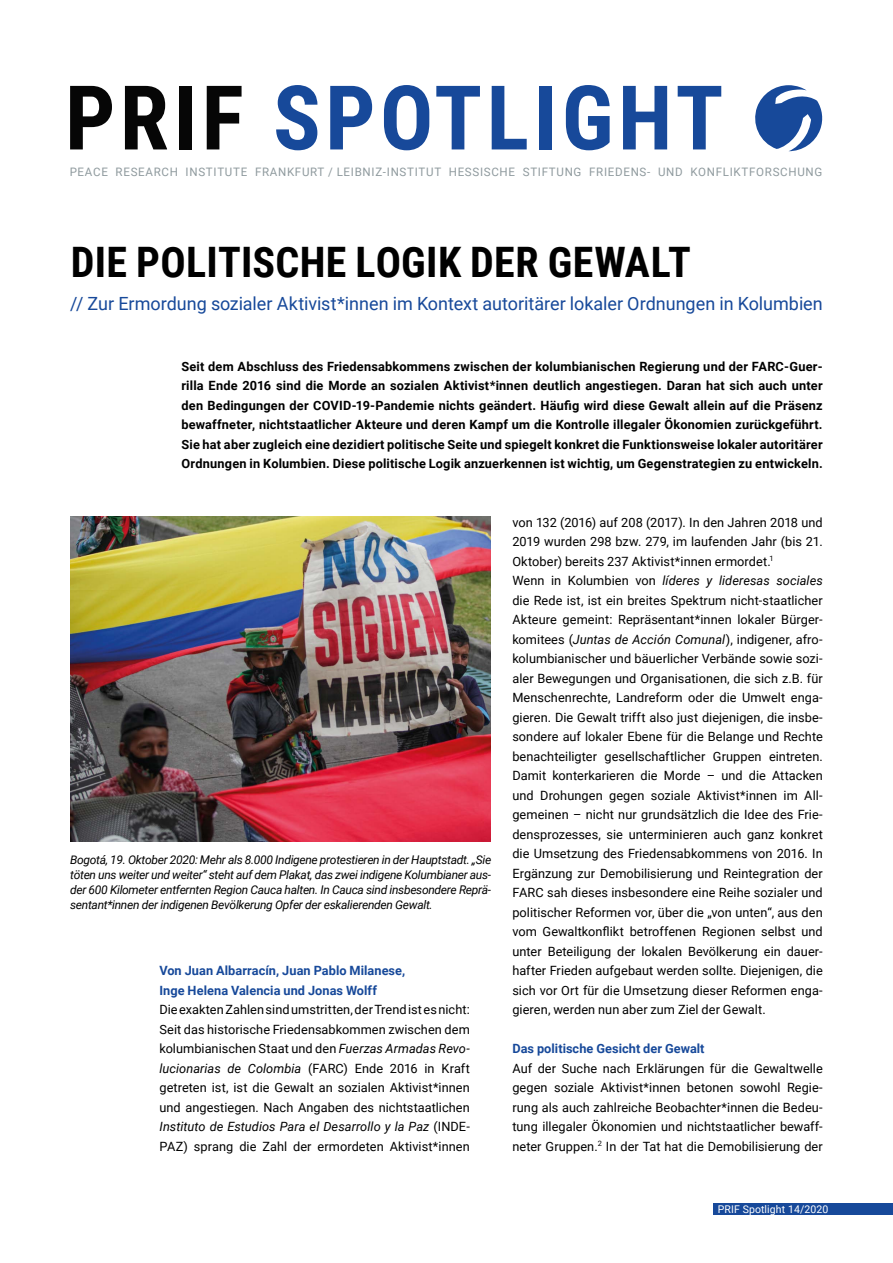
<style>
.page{position:relative;width:893px;height:1263px;background:#fff}
.page>*{position:absolute;margin:0;border:0;box-sizing:border-box;transform-origin:0 0}
.PRIF_Spotlight{font:700 89.4px "Roboto Condensed";letter-spacing:.05em;color:#17499a}
.Titel{font:700 42px "Roboto Condensed";letter-spacing:.005em;color:#000}
.Untertitel{font:18.15px "Roboto";color:#17499a}
.Fließtext{font:12.75px/19.5px "Roboto";letter-spacing:.005em;color:#000;text-align:justify}
.Vorspann{font:700 12.75px/19.5px "Roboto";letter-spacing:.015em;color:#000;text-align:justify}
.Fließtext-2{font:700 12.75px/19.5px "Roboto";letter-spacing:.005em;color:#17499a}
.Zwischenüberschrift{font:700 12.75px "Roboto";letter-spacing:.005em;color:#17499a}
.Bildunterschriften{font:italic 12px/15px "Roboto";letter-spacing:-.025em;color:#000;text-align:justify}
.t1{font:11.7px "Roboto";letter-spacing:.06em;color:#8f9a9e}
.t2{font:10.65px "Roboto";letter-spacing:.01em;color:#fff}
.s1{color:#060606}
.s2{font-style:italic}
</style>
<div class="page">
<div style="left:713px;top:1203px;width:180px;height:12px;background:#17499a"></div>
<svg style="left:755px;top:85px;width:68px;height:66px"></svg>
<img style="left:70px;top:517px;width:421px;height:325px">
<h1 class="PRIF_Spotlight" style="left:65px;top:55px;width:660px"><span class="s1">PRIF</span> SPOTLIGHT</h1>
<p class="t1" style="left:70px;top:163px;width:754px">PEACE RESEARCH INSTITUTE FRANKFURT / LEIBNIZ-INSTITUT HESSISCHE STIFTUNG FRIEDENS- UND KONFLIKTFORSCHUNG</p>
<h1 class="Titel" style="left:71px;top:233px;width:622px">DIE POLITISCHE LOGIK DER GEWALT</h1>
<h1 class="Untertitel" style="left:70px;top:291px;width:754px">// Zur Ermordung sozialer Aktivist*innen im Kontext autoritärer lokaler Ordnungen in Kolumbien</h1>
<p class="Vorspann" style="left:182px;top:356px;width:643px">Seit dem Abschluss des Friedensabkommens zwischen der kolumbianischen Regierung und der FARC-Guer&shy;rilla Ende 2016 sind die Morde an sozialen Aktivist*innen deutlich angestiegen. Daran hat sich auch unter den Bedingungen der COVID-19-Pandemie nichts geändert. Häufig wird diese Gewalt allein auf die Präsenz bewaffneter, nichtstaatlicher Akteure und deren Kampf um die Kontrolle illegaler Ökonomien zurückgeführt.<br>Sie hat aber zugleich eine dezidiert politische Seite und spiegelt konkret die Funktionsweise lokaler autoritärer Ordnungen in Kolumbien. Diese politische Logik anzuerkennen ist wichtig, um Gegenstrategien zu entwickeln.</p>
<p class="Bildunterschriften" style="left:70px;top:851px;width:423px">Bogotá, 19. Oktober 2020: Mehr als 8.000 Indigene protestieren in der Hauptstadt. „Sie töten uns weiter und weiter“ steht auf dem Plakat, das zwei indigene Kolumbianer aus&shy;der 600 Kilometer entfernten Region Cauca halten. In Cauca sind insbesondere Reprä&shy;sentant*innen der indigenen Bevölkerung Opfer der eskalierenden Gewalt.</p>
<p class="Fließtext-2" style="left:159px;top:960px;width:247px">Von Juan Albarracín, Juan Pablo Milanese,<br>Inge Helena Valencia und Jonas Wolff</p>
<p class="Fließtext" style="left:159px;top:999px;width:312px">Die exakten Zahlen sind umstritten, der Trend ist es nicht:<br>Seit das historische Friedensabkommen zwischen dem kolumbianischen Staat und den <span class="s2">Fuerzas Armadas Revo&shy;lucionarias de Colombia</span> (FARC) Ende 2016 in Kraft getreten ist, ist die Gewalt an sozialen Aktivist*innen und angestiegen. Nach Angaben des nichtstaatlichen <span class="s2">Instituto de Estudios Para el Desarrollo y la Paz</span> (INDE-PAZ) sprang die Zahl der ermordeten Aktivist*innen</p>
<p class="Fließtext" style="left:512px;top:512px;width:312px">von 132 (2016) auf 208 (2017). In den Jahren 2018 und 2019 wurden 298 bzw. 279, im laufenden Jahr (bis 21.<br>Oktober) bereits 237 Aktivist*innen ermordet.<sup>1</sup></p>
<p class="Fließtext" style="left:512px;top:570px;width:312px">Wenn in Kolumbien von <span class="s2">líderes y lideresas sociales </span>die Rede ist, ist ein breites Spektrum nicht-staatlicher Akteure gemeint: Repräsentant*innen lokaler Bürger&shy;komitees (<span class="s2">Juntas de Acción Comunal</span>), indigener, afro&shy;kolumbianischer und bäuerlicher Verbände sowie sozi&shy;aler Bewegungen und Organisationen, die sich z.B. für Menschenrechte, Landreform oder die Umwelt enga&shy;gieren. Die Gewalt trifft also just diejenigen, die insbe&shy;sondere auf lokaler Ebene für die Belange und Rechte benachteiligter gesellschaftlicher Gruppen eintreten.<br>Damit konterkarieren die Morde – und die Attacken und Drohungen gegen soziale Aktivist*innen im All&shy;gemeinen – nicht nur grundsätzlich die Idee des Frie&shy;densprozesses, sie unterminieren auch ganz konkret die Umsetzung des Friedensabkommens von 2016. In Ergänzung zur Demobilisierung und Reintegration der FARC sah dieses insbesondere eine Reihe sozialer und politischer Reformen vor, über die „von unten“, aus den vom Gewaltkonflikt betroffenen Regionen selbst und unter Beteiligung der lokalen Bevölkerung ein dauer&shy;hafter Frieden aufgebaut werden sollte. Diejenigen, die sich vor Ort für die Umsetzung dieser Reformen enga&shy;gieren, werden nun aber zum Ziel der Gewalt.</p>
<h2 class="Zwischenüberschrift" style="left:512px;top:1040px;width:194px">Das politische Gesicht der Gewalt</h2>
<p class="Fließtext" style="left:512px;top:1058px;width:312px">Auf der Suche nach Erklärungen für die Gewaltwelle gegen soziale Aktivist*innen betonen sowohl Regie&shy;rung als auch zahlreiche Beobachter*innen die Bedeu&shy;tung illegaler Ökonomien und nichtstaatlicher bewaff&shy;neter Gruppen.<sup>2</sup> In der Tat hat die Demobilisierung der</p>
<p class="t2" style="left:718px;top:1201px;width:112px">PRIF Spotlight 14/2020</p>
</div>
